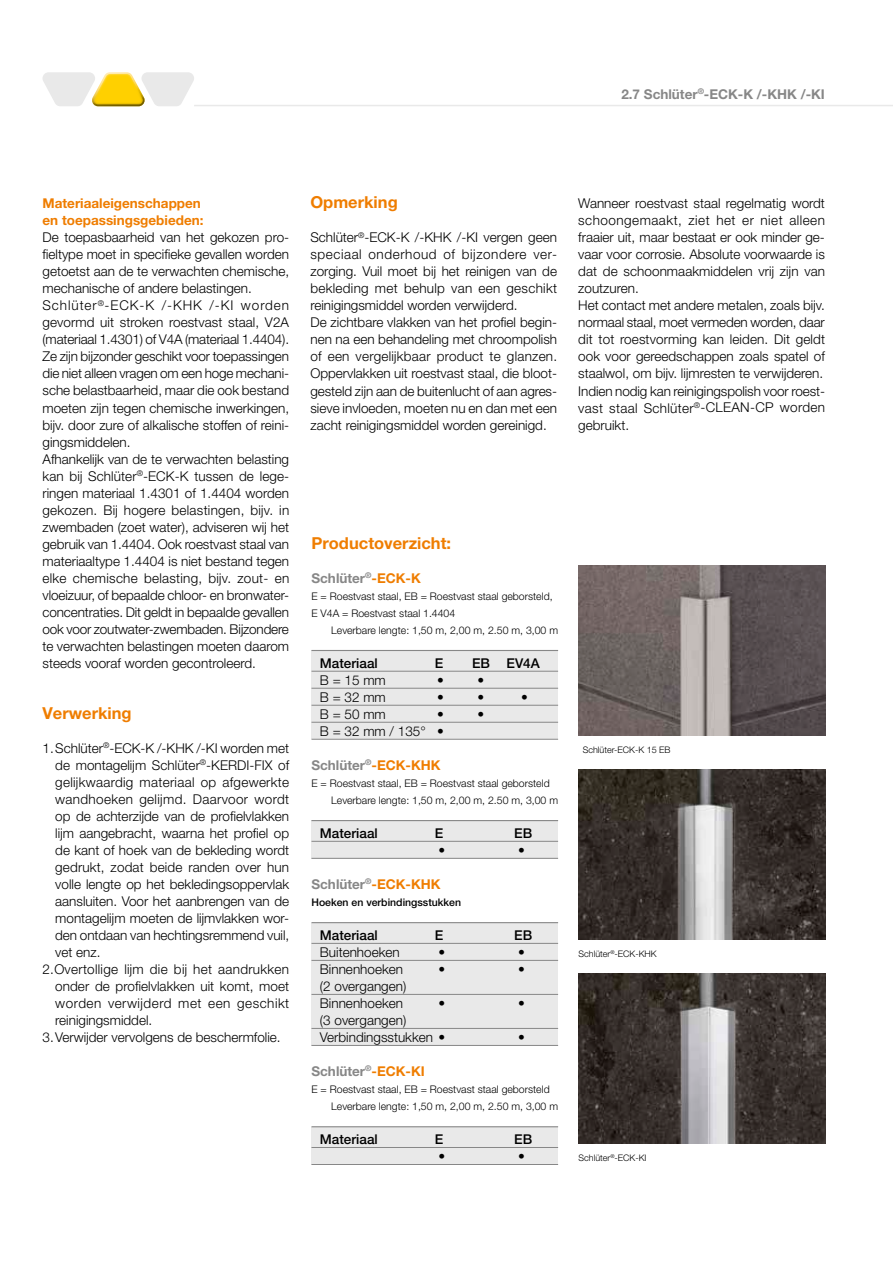
<style>
.page{position:relative;width:893px;height:1263px;background:#fff}
.page>*{position:absolute;margin:0;border:0;box-sizing:border-box;transform-origin:0 0}
.t1{font:700 16.5px "Helvetica Neue LT Pro";color:#ef7d00}
.t2{font:300 13.5px/17px "Helvetica Neue LT Pro";color:#000}
.t3{font:700 13.5px "Helvetica Neue LT Pro";color:#878787}
.t4{font:300 13.5px "Helvetica Neue LT Pro";letter-spacing:.02em;color:#000}
.t5{font:500 13.5px "Helvetica Neue LT Pro";color:#000}
.t6{font:700 13.5px/17px "Helvetica Neue LT Pro";color:#ef7d00}
.t7{font:300 13.5px "Helvetica Neue LT Pro";letter-spacing:.025em;color:#000}
.t8{font:300 13.5px "Helvetica Neue LT Pro";letter-spacing:.04em;color:#000}
.t9{font:300 10.5px/17px "Helvetica Neue LT Pro";color:#000}
.t10{font:500 10.5px "Helvetica Neue LT Pro";color:#000}
.t11{font:300 9px "Helvetica Neue LT Pro";color:#000}
.s1{color:#ef7d00}
</style>
<div class="page">
<hr style="left:194px;top:105px;width:699px;height:1px;background:#e9e9e9">
<svg style="left:43px;top:72px;width:151px;height:34px"></svg>
<div style="left:311px;top:1127px;width:247px;height:37px;background:#e9e9e9"></div>
<div style="left:311px;top:923px;width:247px;height:123px;background:#e9e9e9"></div>
<div style="left:311px;top:821px;width:247px;height:38px;background:#e9e9e9"></div>
<div style="left:311px;top:650px;width:247px;height:88px;background:#e9e9e9"></div>
<hr style="left:311px;top:650px;width:247px;height:1px;background:#878787">
<hr style="left:311px;top:671px;width:247px;height:1px;background:#878787">
<hr style="left:311px;top:688px;width:247px;height:1px;background:#878787">
<hr style="left:311px;top:705px;width:247px;height:1px;background:#878787">
<hr style="left:311px;top:722px;width:247px;height:1px;background:#878787">
<hr style="left:311px;top:739px;width:247px;height:1px;background:#878787">
<hr style="left:311px;top:820px;width:247px;height:1px;background:#878787">
<hr style="left:311px;top:841px;width:247px;height:1px;background:#878787">
<hr style="left:311px;top:858px;width:247px;height:1px;background:#878787">
<hr style="left:311px;top:922px;width:247px;height:1px;background:#878787">
<hr style="left:311px;top:943px;width:247px;height:1px;background:#878787">
<hr style="left:311px;top:960px;width:247px;height:1px;background:#878787">
<hr style="left:311px;top:994px;width:247px;height:1px;background:#878787">
<hr style="left:311px;top:1028px;width:247px;height:1px;background:#878787">
<hr style="left:311px;top:1045px;width:247px;height:1px;background:#878787">
<hr style="left:311px;top:1126px;width:247px;height:1px;background:#878787">
<hr style="left:311px;top:1147px;width:247px;height:1px;background:#878787">
<hr style="left:311px;top:1164px;width:247px;height:1px;background:#878787">
<img style="left:579px;top:974px;width:246px;height:170px">
<img style="left:579px;top:566px;width:246px;height:170px">
<img style="left:579px;top:770px;width:246px;height:170px">
<p class="t3" style="left:621px;top:86px;width:205px">2.7 Schlüter<sup>®</sup>-ECK-K /-KHK /-KI</p>
<p class="t6" style="left:43px;top:195px;width:162px">Materiaaleigenschappen en toepassingsgebieden:</p>
<p class="t2" style="left:43px;top:229px;width:248px">De toepasbaarheid van het gekozen pro&shy;fieltype moet in specifieke gevallen worden getoetst aan de te verwachten chemische, mechanische of andere belastingen.<br>Schlüter<sup>®</sup>-ECK-K /-KHK /-KI worden gevormd uit stroken roestvast staal, V2A (materiaal 1.4301) of V4A (materiaal 1.4404).<br>Ze zijn bijzonder geschikt voor toepassingen die niet alleen vragen om een hoge mechani&shy;sche belastbaarheid, maar die ook bestand moeten zijn tegen chemische inwerkingen, bijv. door zure of alkalische stoffen of reini&shy;gingsmiddelen.<br>Afhankelijk van de te verwachten belasting kan bij Schlüter<sup>®</sup>-ECK-K tussen de lege&shy;ringen materiaal 1.4301 of 1.4404 worden gekozen. Bij hogere belastingen, bijv. in zwembaden (zoet water), adviseren wij het gebruik van 1.4404. Ook roestvast staal van materiaaltype 1.4404 is niet bestand tegen elke chemische belasting, bijv. zout- en vloeizuur, of bepaalde chloor- en bronwater&shy;concentraties. Dit geldt in bepaalde gevallen ook voor zoutwater-zwembaden. Bijzondere te verwachten belastingen moeten daarom steeds vooraf worden gecontroleerd.</p>
<p class="t1" style="left:43px;top:702px;width:91px">Verwerking</p>
<p class="t2" style="left:43px;top:739px;width:248px">1.Schlüter<sup>®</sup>-ECK-K /-KHK /-KI worden met</p>
<p class="t2" style="left:55px;top:756px;width:235px">de montagelijm Schlüter<sup>®</sup>-KERDI-FIX of</p>
<p class="t4" style="left:55px;top:774px;width:235px">gelijkwaardig materiaal op afgewerkte</p>
<p class="t7" style="left:55px;top:791px;width:235px">wandhoeken gelijmd. Daarvoor wordt</p>
<p class="t2" style="left:55px;top:807px;width:235px">op de achterzijde van de profielvlakken</p>
<p class="t2" style="left:55px;top:824px;width:235px">lijm aangebracht, waarna het profiel op</p>
<p class="t2" style="left:55px;top:841px;width:235px">de kant of hoek van de bekleding wordt</p>
<p class="t2" style="left:55px;top:858px;width:235px">gedrukt, zodat beide randen over hun</p>
<p class="t2" style="left:55px;top:875px;width:235px">volle lengte op het bekledingsoppervlak</p>
<p class="t2" style="left:55px;top:892px;width:235px">aansluiten. Voor het aanbrengen van de</p>
<p class="t2" style="left:55px;top:909px;width:235px">montagelijm moeten de lijmvlakken wor-</p>
<p class="t2" style="left:55px;top:926px;width:236px">den ontdaan van hechtingsremmend vuil,</p>
<p class="t2" style="left:55px;top:943px;width:47px">vet enz.</p>
<p class="t4" style="left:43px;top:961px;width:248px">2.Overtollige lijm die bij het aandrukken</p>
<p class="t2" style="left:55px;top:977px;width:235px">onder de profielvlakken uit komt, moet</p>
<p class="t8" style="left:55px;top:995px;width:236px">worden verwijderd met een geschikt</p>
<p class="t2" style="left:55px;top:1011px;width:99px">reinigingsmiddel.</p>
<p class="t2" style="left:43px;top:1028px;width:240px">3.Verwijder vervolgens de beschermfolie.</p>
<p class="t1" style="left:310px;top:192px;width:89px">Opmerking</p>
<p class="t2" style="left:310px;top:229px;width:248px">Schlüter<sup>®</sup>-ECK-K /-KHK /-KI vergen geen speciaal onderhoud of bijzondere ver&shy;zorging. Vuil moet bij het reinigen van de bekleding met behulp van een geschikt reinigingsmiddel worden verwijderd.<br>De zichtbare vlakken van het profiel begin&shy;nen na een behandeling met chroompolish of een vergelijkbaar product te glanzen.<br>Oppervlakken uit roestvast staal, die bloot&shy;gesteld zijn aan de buitenlucht of aan agres&shy;sieve invloeden, moeten nu en dan met een zacht reinigingsmiddel worden gereinigd.</p>
<p class="t2" style="left:578px;top:195px;width:248px">Wanneer roestvast staal regelmatig wordt schoongemaakt, ziet het er niet alleen fraaier uit, maar bestaat er ook minder ge&shy;vaar voor corrosie. Absolute voorwaarde is dat de schoonmaakmiddelen vrij zijn van zoutzuren.<br>Het contact met andere metalen, zoals bijv. normaal staal, moet vermeden worden, daar dit tot roestvorming kan leiden. Dit geldt ook voor gereedschappen zoals spatel of staalwol, om bijv. lijmresten te verwijderen.<br>Indien nodig kan reinigingspolish voor roest&shy;vast staal Schlüter<sup>®</sup>-CLEAN-CP worden gebruikt.</p>
<p class="t1" style="left:311px;top:532px;width:141px">Productoverzicht:</p>
<p class="t3" style="left:311px;top:569px;width:111px">Schlüter<sup>®</sup><span class="s1">-ECK-K</span></p>
<p class="t9" style="left:311px;top:587px;width:243px">E = Roestvast staal, EB = Roestvast staal geborsteld,<br>E V4A = Roestvast staal 1.4404</p>
<p class="t9" style="left:331px;top:621px;width:228px">Leverbare lengte: 1,50 m, 2,00 m, 2.50 m, 3,00 m</p>
<p class="t5" style="left:320px;top:655px;width:59px">Materiaal</p>
<p class="t5" style="left:435px;top:655px;width:10px">E</p>
<p class="t5" style="left:472px;top:655px;width:69px">EB EV4A</p>
<p class="t2" style="left:320px;top:671px;width:67px">B = 15 mm</p>
<p class="t2" style="left:437px;top:671px;width:8px">•</p>
<p class="t2" style="left:478px;top:671px;width:8px">•</p>
<p class="t2" style="left:320px;top:688px;width:67px">B = 32 mm</p>
<p class="t2" style="left:437px;top:688px;width:8px">•</p>
<p class="t2" style="left:478px;top:688px;width:8px">•</p>
<p class="t2" style="left:521px;top:688px;width:8px">•</p>
<p class="t2" style="left:320px;top:705px;width:67px">B = 50 mm</p>
<p class="t2" style="left:437px;top:705px;width:8px">•</p>
<p class="t2" style="left:478px;top:705px;width:8px">•</p>
<p class="t2" style="left:320px;top:722px;width:125px">B = 32 mm / 135° •</p>
<p class="t3" style="left:311px;top:756px;width:131px">Schlüter<sup>®</sup><span class="s1">-ECK-KHK</span></p>
<p class="t9" style="left:331px;top:774px;width:228px;text-indent:-20px">E = Roestvast staal, EB = Roestvast staal geborsteld<br>Leverbare lengte: 1,50 m, 2,00 m, 2.50 m, 3,00 m</p>
<p class="t5" style="left:320px;top:825px;width:59px">Materiaal</p>
<p class="t5" style="left:435px;top:825px;width:10px">E</p>
<p class="t5" style="left:514px;top:825px;width:20px">EB</p>
<p class="t2" style="left:439px;top:841px;width:8px">•</p>
<p class="t2" style="left:518px;top:841px;width:8px">•</p>
<p class="t3" style="left:311px;top:876px;width:131px">Schlüter<sup>®</sup><span class="s1">-ECK-KHK</span></p>
<p class="t10" style="left:311px;top:896px;width:151px">Hoeken en verbindingsstukken</p>
<p class="t5" style="left:320px;top:927px;width:59px">Materiaal</p>
<p class="t5" style="left:435px;top:927px;width:10px">E</p>
<p class="t5" style="left:514px;top:927px;width:20px">EB</p>
<p class="t2" style="left:320px;top:943px;width:81px">Buitenhoeken</p>
<p class="t2" style="left:439px;top:943px;width:8px">•</p>
<p class="t2" style="left:518px;top:943px;width:8px">•</p>
<p class="t2" style="left:320px;top:960px;width:85px">Binnenhoeken</p>
<p class="t2" style="left:439px;top:960px;width:8px">•</p>
<p class="t2" style="left:518px;top:960px;width:8px">•</p>
<p class="t2" style="left:320px;top:977px;width:88px">(2 overgangen)<br>Binnenhoeken</p>
<p class="t2" style="left:439px;top:994px;width:8px">•</p>
<p class="t2" style="left:518px;top:994px;width:8px">•</p>
<p class="t2" style="left:320px;top:1011px;width:127px">(3 overgangen)<br>Verbindingsstukken •</p>
<p class="t2" style="left:518px;top:1028px;width:8px">•</p>
<p class="t3" style="left:311px;top:1063px;width:115px">Schlüter<sup>®</sup><span class="s1">-ECK-KI</span></p>
<p class="t9" style="left:331px;top:1080px;width:228px;text-indent:-20px">E = Roestvast staal, EB = Roestvast staal geborsteld<br>Leverbare lengte: 1,50 m, 2,00 m, 2.50 m, 3,00 m</p>
<p class="t5" style="left:320px;top:1131px;width:59px">Materiaal</p>
<p class="t5" style="left:435px;top:1131px;width:10px">E</p>
<p class="t5" style="left:514px;top:1131px;width:20px">EB</p>
<p class="t2" style="left:439px;top:1147px;width:8px">•</p>
<p class="t2" style="left:518px;top:1147px;width:8px">•</p>
<p class="t11" style="left:583px;top:744px;width:89px">Schlüter-ECK-K 15 EB</p>
<p class="t11" style="left:579px;top:948px;width:80px">Schlüter<sup>®</sup>-ECK-KHK</p>
<p class="t11" style="left:579px;top:1152px;width:70px">Schlüter<sup>®</sup>-ECK-KI</p>
</div>
